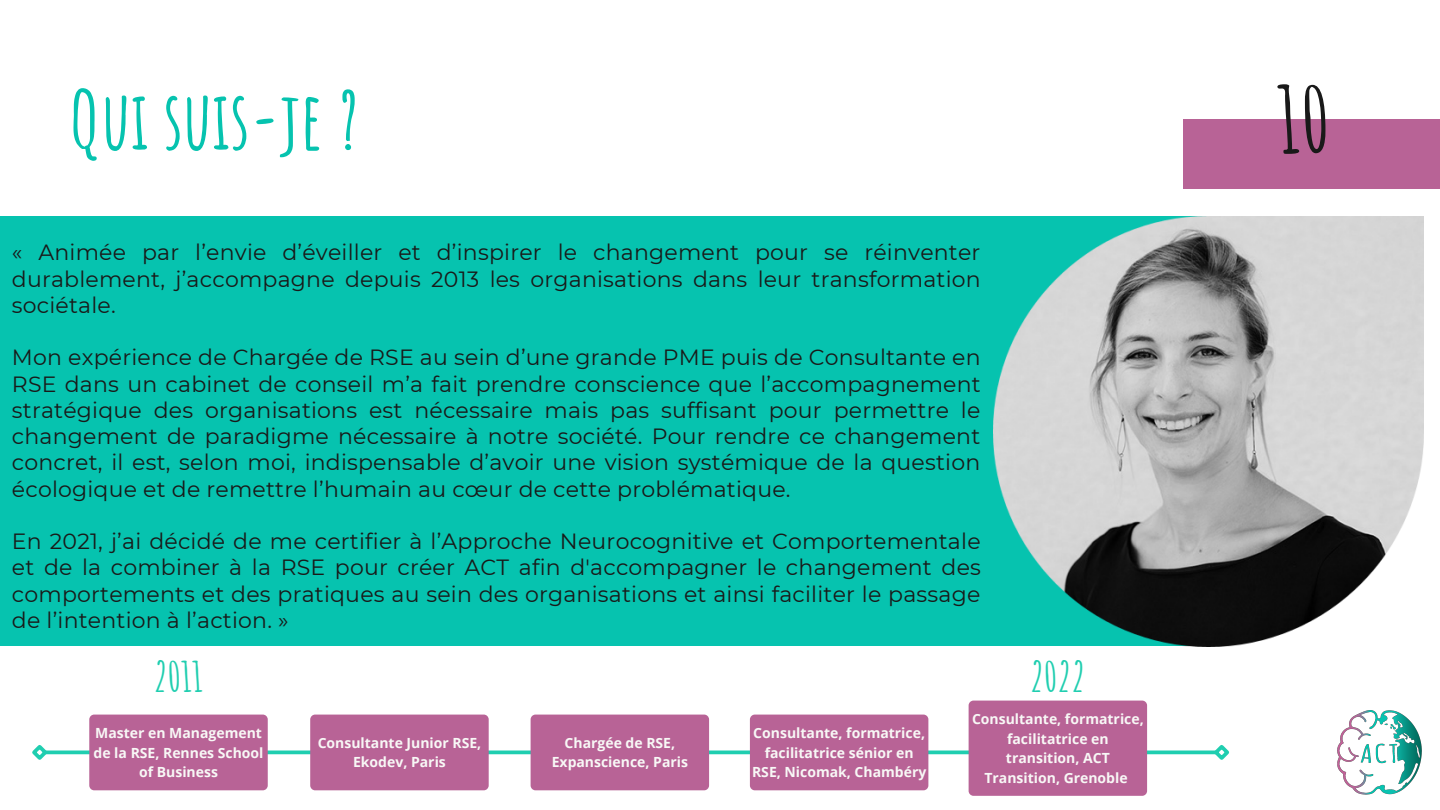
<style>
.page{position:relative;width:1440px;height:810px;background:#fff}
.page>*{position:absolute;margin:0;border:0;box-sizing:border-box;transform-origin:0 0}
.t1{font:700 90px "Amatic SC";color:#191919}
.t2{font:700 80px "Amatic SC";color:#06c3af}
.t3{font:700 41px "Amatic SC";color:#20ceb0}
.t4{font:22px/26.2px "Montserrat";letter-spacing:.01em;color:#191919;text-align:justify}
.t5{font:700 14px/19.5px "Open Sans";color:#f8f8f6;text-align:center}
</style>
<div class="page">
<div style="left:1183px;top:119px;width:257px;height:70px;background:#b86396"></div>
<hr style="left:45px;top:751px;width:1171px;height:3px;background:#20ceb0">
<svg style="left:32px;top:745px;width:19px;height:15px"></svg>
<svg style="left:1211px;top:745px;width:19px;height:15px"></svg>
<div style="left:89px;top:715px;width:179px;height:75px;background:#b86396;border-radius:5px"></div>
<div style="left:310px;top:715px;width:179px;height:75px;background:#b86396;border-radius:5px"></div>
<div style="left:531px;top:715px;width:178px;height:75px;background:#b86396;border-radius:5px"></div>
<div style="left:750px;top:715px;width:178px;height:75px;background:#b86396;border-radius:5px"></div>
<div style="left:969px;top:701px;width:178px;height:95px;background:#b86396;border-radius:5px"></div>
<div style="left:0;top:217px;width:1209px;height:429px;background:#06c3af"></div>
<img style="left:993px;top:217px;width:430px;height:429px">
<img style="left:1337px;top:710px;width:85px;height:85px">
<h2 class="t2" style="left:70px;top:68px;width:291px">QUI SUIS-JE ?</h2>
<h1 class="t1" style="left:1277px;top:62px;width:55px">10</h1>
<p class="t4" style="left:12px;top:239px;width:970px">« Animée par l’envie d’éveiller et d’inspirer le changement pour se réinventer durablement, j’accompagne depuis 2013 les organisations dans leur transformation sociétale.</p>
<p class="t4" style="left:12px;top:344px;width:970px">Mon expérience de Chargée de RSE au sein d’une grande PME puis de Consultante en RSE dans un cabinet de conseil m’a fait prendre conscience que l’accompagnement stratégique des organisations est nécessaire mais pas suffisant pour permettre le changement de paradigme nécessaire à notre société. Pour rendre ce changement concret, il est, selon moi, indispensable d’avoir une vision systémique de la question écologique et de remettre l’humain au cœur de cette problématique.</p>
<p class="t4" style="left:12px;top:528px;width:971px">En 2021, j’ai décidé de me certifier à l’Approche Neurocognitive et Comportementale et de la combiner à la RSE pour créer ACT afin d'accompagner le changement des comportements et des pratiques au sein des organisations et ainsi faciliter le passage de l’intention à l’action. »</p>
<h3 class="t3" style="left:154px;top:651px;width:51px">2011</h3>
<h3 class="t3" style="left:1030px;top:651px;width:57px">2022</h3>
<p class="t5" style="left:94px;top:723px;width:172px">Master en Management de la RSE, Rennes School of Business</p>
<p class="t5" style="left:318px;top:733px;width:165px">Consultante Junior RSE,<br>Ekodev, Paris</p>
<p class="t5" style="left:552px;top:733px;width:138px">Chargée de RSE,<br>Expanscience, Paris</p>
<p class="t5" style="left:752px;top:723px;width:176px">Consultante, formatrice, facilitatrice sénior en<br>RSE, Nicomak, Chambéry</p>
<p class="t5" style="left:972px;top:709px;width:173px">Consultante, formatrice, facilitatrice en transition, ACT<br>Transition, Grenoble</p>
</div>
